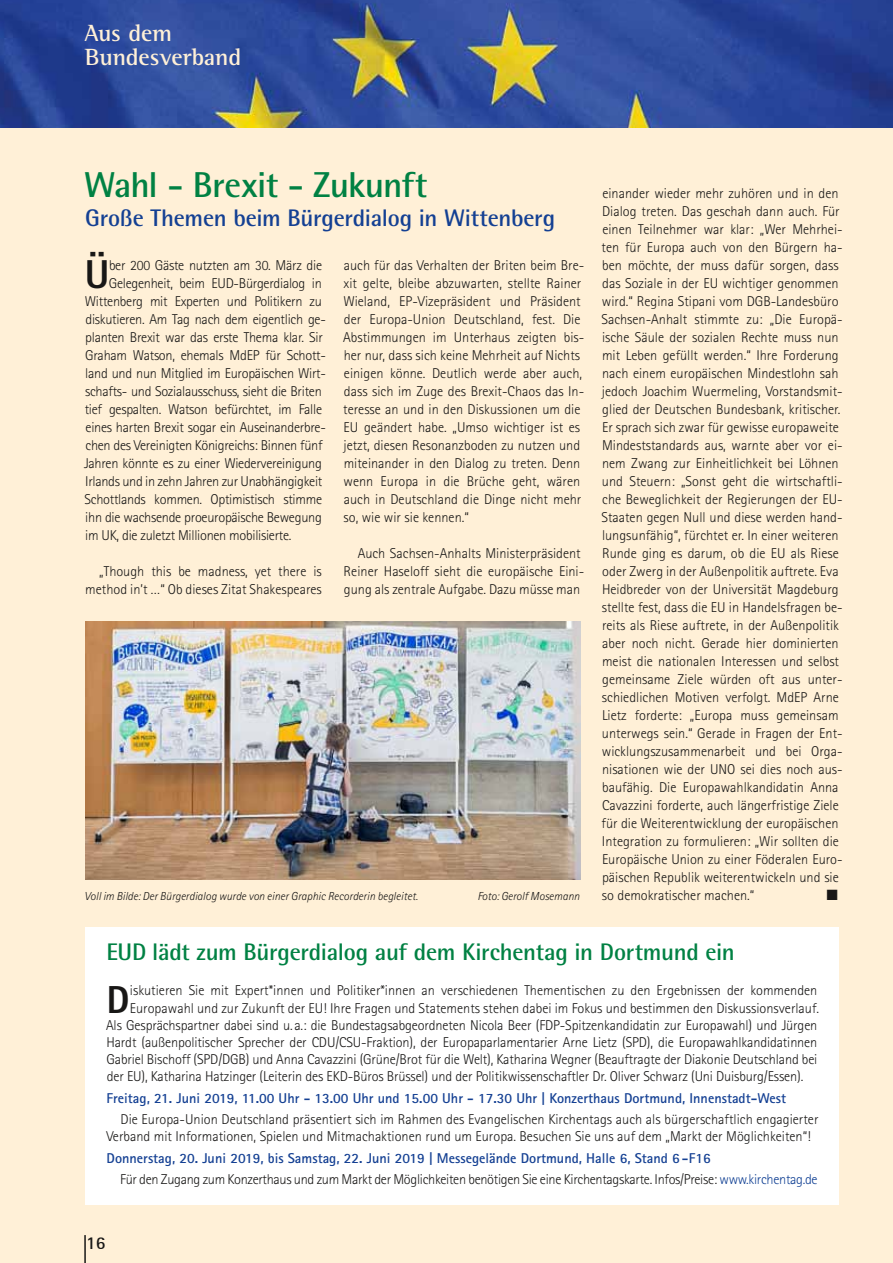
<style>
.page{position:relative;width:893px;height:1263px;background:#fff0d7}
.page>*{position:absolute;margin:0;border:0;box-sizing:border-box;transform-origin:0 0}
.t1{font:800 40.35px "Rotis Sans Serif Std";color:#181716}
.t2{font:800 39px "Rotis Sans Serif Std";color:#181716}
.t3{font:700 36px "Rotis Semi Sans Std";letter-spacing:-.025em;color:#008143}
.t4{font:700 24px "Rotis Semi Sans Std";letter-spacing:-.01em;color:#008143}
.t5{font:700 24px "Rotis Semi Sans Std";letter-spacing:-.01em;color:#144093}
.t6{font:700 24px/24px "Rotis Semi Serif Std";letter-spacing:-.005em;color:#fff0d7}
.t7{font:700 18px "Rotis Sans Serif";color:#181716}
.t8{font:300 14.25px/18px "Rotis Sans Serif Std";color:#181716}
.t9{font:300 14.25px/21.6px "Rotis Sans Serif Std";letter-spacing:-.02em;color:#181716}
.t10{font:700 14.25px "Rotis Sans Serif Std";color:#144093}
.t11{font:14.25px "Zapf Dingbats";color:#181716}
.t12{font:italic 300 11.55px "Rotis Sans Serif Std";color:#181716}
.s1{font-weight:700;color:#144093}
.s2{color:#0f3f93}
</style>
<div class="page">
<img style="left:0;top:0;width:893px;height:128px">
<hr style="left:84px;top:1235px;width:2px;height:28px;background:#181716">
<div style="left:85px;top:927px;width:754px;height:277px;background:#fff"></div>
<img style="left:85px;top:621px;width:496px;height:258px">
<h3 class="t6" style="left:85px;top:21px;width:158px">Aus dem<br>Bundesverband</h3>
<h3 class="t3" style="left:84px;top:163px;width:345px">Wahl - Brexit - Zukunft</h3>
<h3 class="t5" style="left:85px;top:203px;width:471px">Große Themen beim Bürgerdialog in Wittenberg</h3>
<h1 class="t1" style="left:85px;top:249px;width:26px">Ü</h1>
<p class="t9" style="left:109px;top:254px;width:215px">ber 200 Gäste nutzten am 30. März die</p>
<p class="t9" style="left:109px;top:272px;width:214px">Gelegenheit, beim EUD-Bürgerdialog in</p>
<p class="t9" style="left:85px;top:290px;width:238px">Wittenberg mit Experten und Politikern zu</p>
<p class="t9" style="left:86px;top:308px;width:242px">diskutieren. Am Tag nach dem eigentlich ge-</p>
<p class="t9" style="left:85px;top:326px;width:239px">planten Brexit war das erste Thema klar. Sir</p>
<p class="t9" style="left:85px;top:344px;width:242px">Graham Watson, ehemals MdEP für Schott-</p>
<p class="t9" style="left:85px;top:362px;width:242px">land und nun Mitglied im Europäischen Wirt-</p>
<p class="t9" style="left:85px;top:380px;width:238px">schafts- und Sozialausschuss, sieht die Briten</p>
<p class="t9" style="left:85px;top:398px;width:239px">tief gespalten. Watson befürchtet, im Falle</p>
<p class="t9" style="left:86px;top:416px;width:242px">eines harten Brexit sogar ein Auseinanderbre-</p>
<p class="t9" style="left:86px;top:434px;width:238px">chen des Vereinigten Königreichs: Binnen fünf</p>
<p class="t9" style="left:84px;top:452px;width:239px">Jahren könnte es zu einer Wiedervereinigung</p>
<p class="t9" style="left:85px;top:470px;width:239px">Irlands und in zehn Jahren zur Unabhängigkeit</p>
<p class="t9" style="left:85px;top:488px;width:239px">Schottlands kommen. Optimistisch stimme</p>
<p class="t9" style="left:85px;top:506px;width:238px">ihn die wachsende proeuropäische Bewegung</p>
<p class="t9" style="left:85px;top:524px;width:208px">im UK, die zuletzt Millionen mobilisierte.</p>
<p class="t8" style="left:85px;top:562px;width:238px;text-align:right">„Though this be madness, yet there is method in’t …“ Ob dieses Zitat Shakespeares</p>
<p class="t8" style="left:343px;top:256px;width:243px">auch für das Verhalten der Briten beim Bre&shy;xit gelte, bleibe abzuwarten, stellte Rainer Wieland, EP-Vizepräsident und Präsident der Europa-Union Deutschland, fest. Die Abstimmungen im Unterhaus zeigten bis&shy;her nur, dass sich keine Mehrheit auf Nichts einigen könne. Deutlich werde aber auch, dass sich im Zuge des Brexit-Chaos das In&shy;teresse an und in den Diskussionen um die EU geändert habe. „Umso wichtiger ist es jetzt, diesen Resonanzboden zu nutzen und miteinander in den Dialog zu treten. Denn wenn Europa in die Brüche geht, wären auch in Deutschland die Dinge nicht mehr so, wie wir sie kennen.“</p>
<p class="t8" style="left:344px;top:544px;width:242px;text-indent:14px">Auch Sachsen-Anhalts Ministerpräsident<br>Reiner Haseloff sieht die europäische Eini&shy;gung als zentrale Aufgabe. Dazu müsse man</p>
<p class="t8" style="left:601px;top:184px;width:243px">einander wieder mehr zuhören und in den Dialog treten. Das geschah dann auch. Für einen Teilnehmer war klar: „Wer Mehrhei&shy;ten für Europa auch von den Bürgern ha&shy;ben möchte, der muss dafür sorgen, dass das Soziale in der EU wichtiger genommen wird.“ Regina Stipani vom DGB-Landesbüro Sachsen-Anhalt stimmte zu: „Die Europä&shy;ische Säule der sozialen Rechte muss nun mit Leben gefüllt werden.“ Ihre Forderung nach einem europäischen Mindestlohn sah jedoch Joachim Wuermeling, Vorstandsmit&shy;glied der Deutschen Bundesbank, kritischer.<br>Er sprach sich zwar für gewisse europaweite Mindeststandards aus, warnte aber vor ei&shy;nem Zwang zur Einheitlichkeit bei Löhnen und Steuern: „Sonst geht die wirtschaftli&shy;che Beweglichkeit der Regierungen der EU-Staaten gegen Null und diese werden hand&shy;lungsunfähig“, fürchtet er. In einer weiteren Runde ging es darum, ob die EU als Riese oder Zwerg in der Außenpolitik auftrete. Eva Heidbreder von der Universität Magdeburg stellte fest, dass die EU in Handelsfragen be&shy;reits als Riese auftrete, in der Außenpolitik aber noch nicht. Gerade hier dominierten meist die nationalen Interessen und selbst gemeinsame Ziele würden oft aus unter&shy;schiedlichen Motiven verfolgt. MdEP Arne Lietz forderte: „Europa muss gemeinsam unterwegs sein.“ Gerade in Fragen der Ent&shy;wicklungszusammenarbeit und bei Orga&shy;nisationen wie der UNO sei dies noch aus&shy;baufähig. Die Europawahlkandidatin Anna Cavazzini forderte, auch längerfristige Ziele für die Weiterentwicklung der europäischen Integration zu formulieren: „Wir sollten die Europäische Union zu einer Föderalen Euro&shy;päischen Republik weiterentwickeln und sie</p>
<p class="t12" style="left:85px;top:889px;width:335px">Voll im Bilde: Der Bürgerdialog wurde von einer Graphic Recorderin begleitet.</p>
<p class="t12" style="left:477px;top:889px;width:104px">Foto: Gerolf Mosemann</p>
<p class="t8" style="left:602px;top:886px;width:154px">so demokratischer machen.“</p>
<p class="t11" style="left:827px;top:888px;width:12px">■</p>
<h3 class="t4" style="left:106px;top:937px;width:630px">EUD lädt zum Bürgerdialog auf dem Kirchentag in Dortmund ein</h3>
<h2 class="t2" style="left:107px;top:974px;width:25px">D</h2>
<p class="t8" style="left:130px;top:982px;width:689px">iskutieren Sie mit Expert*innen und Politiker*innen an verschiedenen Thementischen zu den Ergebnissen der kommenden</p>
<p class="t8" style="left:130px;top:999px;width:691px">Europawahl und zur Zukunft der EU! Ihre Fragen und Statements stehen dabei im Fokus und bestimmen den Diskussionsverlauf.</p>
<p class="t8" style="left:106px;top:1016px;width:713px">Als Gesprächspartner dabei sind u.a.: die Bundestagsabgeordneten Nicola Beer (FDP-Spitzenkandidatin zur Europawahl) und Jürgen</p>
<p class="t8" style="left:106px;top:1033px;width:712px">Hardt (außenpolitischer Sprecher der CDU/CSU-Fraktion), der Europaparlamentarier Arne Lietz (SPD), die Europawahlkandidatinnen</p>
<p class="t8" style="left:107px;top:1050px;width:712px">Gabriel Bischoff (SPD/DGB) und Anna Cavazzini (Grüne/Brot für die Welt), Katharina Wegner (Beauftragte der Diakonie Deutschland bei</p>
<p class="t8" style="left:107px;top:1067px;width:698px">der EU), Katharina Hatzinger (Leiterin des EKD-Büros Brüssel) und der Politikwissenschaftler Dr. Oliver Schwarz (Uni Duisburg/Essen).</p>
<p class="t10" style="left:107px;top:1089px;width:681px">Freitag, 21. Juni 2019, 11.00 Uhr - 13.00 Uhr und 15.00 Uhr - 17.30 Uhr | Konzerthaus Dortmund, Innenstadt-West</p>
<p class="t8" style="left:106px;top:1111px;width:714px;line-height:17.1px;text-indent:14px">Die Europa-Union Deutschland präsentiert sich im Rahmen des Evangelischen Kirchentags auch als bürgerschaftlich engagierter<br>Verband mit Informationen, Spielen und Mitmachaktionen rund um Europa. Besuchen Sie uns auf dem „Markt der Möglichkeiten“!</p>
<p class="t9" style="left:120px;top:1147px;width:699px;text-indent:-14px"><span class="s1">Donnerstag, 20. Juni 2019, bis Samstag, 22. Juni 2019 | Messegelände Dortmund, Halle 6, Stand 6-F16<br></span>Für den Zugang zum Konzerthaus und zum Markt der Möglichkeiten benötigen Sie eine Kirchentagskarte. Infos/Preise: <span class="s2">www.kirchentag.de</span></p>
<p class="t7" style="left:86px;top:1231px;width:21px">16</p>
</div>
